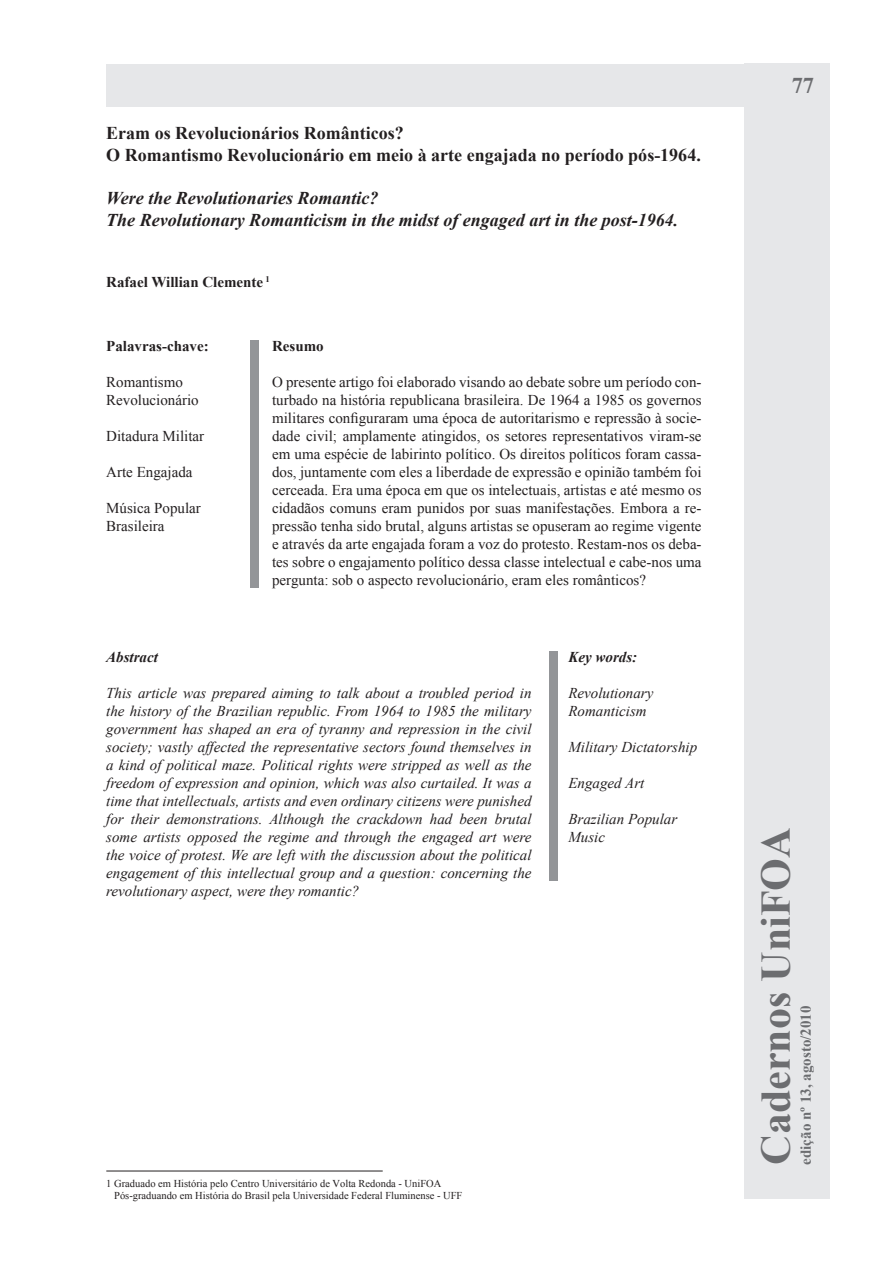
<style>
.page{position:relative;width:893px;height:1263px;background:#fff}
.page>*{position:absolute;margin:0;border:0;box-sizing:border-box;transform-origin:0 0}
.t1{font:700 42px "Times New Roman";color:#6c6d70}
.t2{font:700 22.5px "Times New Roman";color:#6c6d70}
.t3{font:italic 700 18px/21.6px "Times New Roman";color:#231f20}
.t4{font:700 18px/21.6px "Times New Roman";color:#231f20}
.t5{font:15px/18px "Times New Roman";color:#231f20}
.t6{font:italic 15px/18px "Times New Roman";color:#231f20}
.t7{font:700 15px "Times New Roman";color:#231f20}
.t8{font:700 15px "Times New Roman";color:#6c6d70}
.t9{font:italic 700 15px "Times New Roman";color:#231f20}
.t10{font:10.5px/12.6px "Times New Roman";color:#231f20}
</style>
<div class="page">
<div style="left:744px;top:64px;width:85px;height:1135px;background:#e6e7e9"></div>
<div style="left:250px;top:340px;width:8px;height:248px;background:#939598"></div>
<hr style="left:106px;top:1170px;width:277px;height:1px;background:#231f20">
<div style="left:549px;top:651px;width:9px;height:230px;background:#939598"></div>
<div style="left:106px;top:64px;width:648px;height:42px;background:#e6e7e9"></div>
<p class="t4" style="left:106px;top:122px;width:596px">Eram os Revolucionários Românticos?<br>O Romantismo Revolucionário em meio à arte engajada no período pós-1964.</p>
<p class="t3" style="left:106px;top:187px;width:574px">Were the Revolutionaries Romantic?<br>The Revolutionary Romanticism in the midst of engaged art in the post-1964.</p>
<p class="t7" style="left:106px;top:272px;width:165px">Rafael Willian Clemente <sup>1</sup></p>
<p class="t7" style="left:106px;top:335px;width:104px">Palavras-chave:</p>
<p class="t5" style="left:106px;top:372px;width:94px">Romantismo<br>Revolucionário</p>
<p class="t5" style="left:106px;top:426px;width:99px">Ditadura Militar</p>
<p class="t5" style="left:106px;top:462px;width:88px">Arte Engajada</p>
<p class="t5" style="left:106px;top:498px;width:96px">Música Popular<br>Brasileira</p>
<p class="t7" style="left:272px;top:335px;width:53px">Resumo</p>
<p class="t5" style="left:272px;top:372px;width:431px;text-align:justify">O presente artigo foi elaborado visando ao debate sobre um período con&shy;turbado na história republicana brasileira. De 1964 a 1985 os governos militares configuraram uma época de autoritarismo e repressão à socie&shy;dade civil; amplamente atingidos, os setores representativos viram-se em uma espécie de labirinto político. Os direitos políticos foram cassa&shy;dos, juntamente com eles a liberdade de expressão e opinião também foi cerceada. Era uma época em que os intelectuais, artistas e até mesmo os cidadãos comuns eram punidos por suas manifestações. Embora a re&shy;pressão tenha sido brutal, alguns artistas se opuseram ao regime vigente e através da arte engajada foram a voz do protesto. Restam-nos os deba&shy;tes sobre o engajamento político dessa classe intelectual e cabe-nos uma pergunta: sob o aspecto revolucionário, eram eles românticos?</p>
<p class="t9" style="left:106px;top:646px;width:53px">Abstract</p>
<p class="t6" style="left:106px;top:684px;width:427px;text-align:justify">This article was prepared aiming to talk about a troubled period in the history of the Brazilian republic. From 1964 to 1985 the military government has shaped an era of tyranny and repression in the civil society; vastly affected the representative sectors found themselves in a kind of political maze. Political rights were stripped as well as the freedom of expression and opinion, which was also curtailed. It was a time that intellectuals, artists and even ordinary citizens were punished for their demonstrations. Although the crackdown had been brutal some artists opposed the regime and through the engaged art were the voice of protest. We are left with the discussion about the political engagement of this intellectual group and a question: concerning the revolutionary aspect, were they romantic?</p>
<p class="t9" style="left:568px;top:646px;width:70px">Key words:</p>
<p class="t6" style="left:568px;top:683px;width:86px">Revolutionary<br>Romanticism</p>
<p class="t6" style="left:568px;top:737px;width:130px">Military Dictatorship</p>
<p class="t6" style="left:568px;top:773px;width:77px">Engaged Art</p>
<p class="t6" style="left:568px;top:809px;width:110px">Brazilian Popular<br>Music</p>
<p class="t10" style="left:114px;top:1176px;width:350px;text-indent:-8px">1 Graduado em História pelo Centro Universitário de Volta Redonda - UniFOA<br>Pós-graduando em História do Brasil pela Universidade Federal Fluminense - UFF</p>
<h2 class="t2" style="left:792px;top:70px;width:24px">77</h2>
<h1 class="t1" style="left:747px;top:1165px;width:339px;rotate:-90deg">Cadernos UniFOA</h1>
<p class="t8" style="left:795px;top:1165px;width:161px;rotate:-90deg">edição nº 13, agosto/2010</p>
</div>
